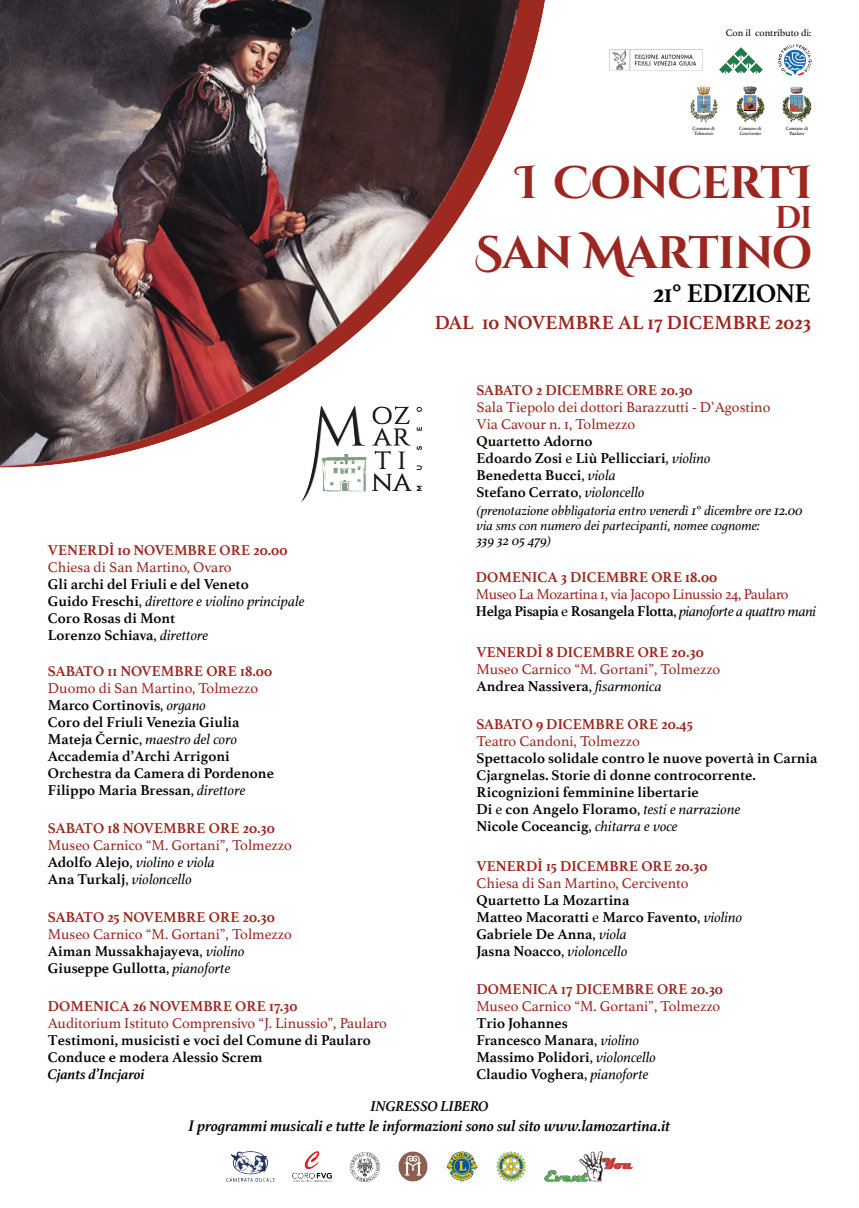
<style>
.page{position:relative;width:859px;height:1208px;background:#fff}
.page>*{position:absolute;margin:0;border:0;box-sizing:border-box;transform-origin:0 0}
.t1{font:700 45.5px "Cinzel Decorative";letter-spacing:-.02em;color:#9c2720}
.t2{font:700 31.5px "Cinzel Decorative";color:#9c2720}
.t3{font:700 27px "Athelas";letter-spacing:-.02em;color:#040503}
.t4{font:700 20px "Athelas";color:#9d2720}
.t5{font:italic 700 16px "Athelas";color:#040503}
.t6{font:700 15px/17px "Athelas";color:#040503}
.t7{font:15px/17px "Athelas";color:#9c2720}
.t8{font:700 15px "Athelas";color:#9c2720}
.t9{font:15px/17px "Athelas";letter-spacing:-.025em;color:#9c2720}
.t10{font:italic 700 15px "Athelas";color:#040503}
.t11{font:italic 700 15px "Athelas";letter-spacing:-.02em;color:#080704}
.t12{font:italic 14px/15px "Athelas";color:#040503}
.t13{font:10px "Athelas";color:#040503}
.t14{font:5px/5px "Athelas";letter-spacing:-.02em;color:#040503;text-align:center}
.s1{font-weight:400}
.s2{font-weight:400;font-style:italic}
.s3{font-weight:400;color:#9c2720}
.s4{font-weight:700;color:#040503}
.s5{color:#040503}
.s6{font-style:italic;color:#040503}
</style>
<div class="page">
<img style="left:398px;top:1151px;width:30px;height:30px">
<img style="left:446px;top:1151px;width:32px;height:30px">
<img style="left:496px;top:1151px;width:30px;height:30px">
<img style="left:227px;top:1151px;width:47px;height:30px">
<img style="left:350px;top:1152px;width:29px;height:29px">
<img style="left:293px;top:1151px;width:38px;height:30px">
<img style="left:544px;top:1151px;width:88px;height:30px">
<img style="left:690px;top:86px;width:28px;height:37px">
<img style="left:737px;top:86px;width:27px;height:37px">
<img style="left:783px;top:87px;width:28px;height:36px">
<img style="left:610px;top:50px;width:93px;height:21px">
<img style="left:719px;top:47px;width:43px;height:26px">
<img style="left:779px;top:45px;width:32px;height:31px">
<img style="left:519px;top:0;width:26px;height:98px">
<img style="left:0;top:0;width:519px;height:502px">
<p class="t13" style="left:726px;top:27px;width:87px">Con il contributo di:</p>
<p class="t14" style="left:693px;top:126px;width:24px">Comune di<br>Tolmezzo</p>
<p class="t14" style="left:739px;top:126px;width:24px;text-align:left">Comune di<br>Cercivento</p>
<p class="t14" style="left:786px;top:126px;width:24px">Comune di<br>Paularo</p>
<p class="t8" style="left:48px;top:542px;width:241px">VENERDÌ 10 NOVEMBRE ORE 20.00</p>
<p class="t7" style="left:48px;top:558px;width:185px">Chiesa di San Martino, Ovaro</p>
<p class="t6" style="left:48px;top:575px;width:258px">Gli archi del Friuli e del Veneto<br>Guido Freschi<span class="s1">,</span> <span class="s2">direttore e violino principale<br></span>Coro Rosas di Mont<br>Lorenzo Schiava<span class="s1">,</span> <span class="s2">direttore</span></p>
<p class="t8" style="left:48px;top:663px;width:226px">SABATO 11 NOVEMBRE ORE 18.00</p>
<p class="t6" style="left:48px;top:680px;width:228px"><span class="s3">Duomo di San Martino, Tolmezzo<br></span>Marco Cortinovis<span class="s1">,</span> <span class="s2">organo<br></span>Coro del Friuli Venezia Giulia<br>Mateja Černic<span class="s1">,</span> <span class="s2">maestro del coro<br></span>Accademia d’Archi Arrigoni<br>Orchestra da Camera di Pordenone<br>Filippo Maria Bressan<span class="s1">,</span> <span class="s2">direttore</span></p>
<p class="t8" style="left:48px;top:819px;width:228px">SABATO 18 NOVEMBRE ORE 20.30</p>
<p class="t7" style="left:48px;top:836px;width:245px">Museo Carnico “M. Gortani”, Tolmezzo<br><span class="s4">Adolfo Alejo</span><span class="s5">,</span> <span class="s6">violino e viola<br></span><span class="s4">Ana Turkalj</span><span class="s5">,</span> <span class="s6">violoncello</span></p>
<p class="t8" style="left:48px;top:908px;width:228px">SABATO 25 NOVEMBRE ORE 20.30</p>
<p class="t6" style="left:48px;top:925px;width:245px"><span class="s3">Museo Carnico “M. Gortani”, Tolmezzo<br></span>Aiman Mussakhajayeva<span class="s1">,</span> <span class="s2">violino<br></span>Giuseppe Gullotta<span class="s1">,</span> <span class="s2">pianoforte</span></p>
<p class="t8" style="left:48px;top:997px;width:251px">DOMENICA 26 NOVEMBRE ORE 17.30</p>
<p class="t7" style="left:48px;top:1014px;width:341px">Auditorium Istituto Comprensivo “J. Linussio”, Paularo</p>
<p class="t6" style="left:48px;top:1031px;width:324px">Testimoni, musicisti e voci del Comune di Paularo<br>Conduce e modera Alessio Screm</p>
<p class="t10" style="left:48px;top:1065px;width:98px">Cjants d’Incjaroi</p>
<h1 class="t1" style="left:517px;top:154px;width:297px">I CONCERTI</h1>
<h2 class="t2" style="left:775px;top:197px;width:39px">DI</h2>
<h1 class="t1" style="left:474px;top:223px;width:339px">SAN MARTINO</h1>
<h3 class="t3" style="left:653px;top:278px;width:159px">21° EDIZIONE</h3>
<h3 class="t4" style="left:435px;top:311px;width:378px">DAL 10 NOVEMBRE AL 17 DICEMBRE 2023</h3>
<p class="t8" style="left:476px;top:382px;width:218px">SABATO 2 DICEMBRE ORE 20.30</p>
<p class="t7" style="left:476px;top:399px;width:295px">Sala Tiepolo dei dottori Barazzutti - D’Agostino<br>Via Cavour n. 1, Tolmezzo</p>
<p class="t6" style="left:476px;top:433px;width:236px">Quartetto Adorno<br>Edoardo Zosi <span class="s1">e</span> Liù Pellicciari<span class="s1">,</span> <span class="s2">violino<br></span>Benedetta Bucci<span class="s1">,</span> <span class="s2">viola<br></span>Stefano Cerrato<span class="s1">,</span> <span class="s2">violoncello</span></p>
<p class="t12" style="left:476px;top:503px;width:328px">(prenotazione obbligatoria entro venerdì 1° dicembre ore 12.00 via sms con numero dei partecipanti, nomee cognome:<br>339 32 05 479)</p>
<p class="t8" style="left:476px;top:568px;width:243px">DOMENICA 3 DICEMBRE ORE 18.00</p>
<p class="t9" style="left:476px;top:585px;width:342px">Museo La Mozartina 1, via Jacopo Linussio 24, Paularo<br><span class="s4">Helga Pisapia</span> <span class="s5">e</span> <span class="s4">Rosangela Flotta</span><span class="s5">,</span> <span class="s6">pianoforte a quattro mani</span></p>
<p class="t8" style="left:476px;top:643px;width:229px">VENERDÌ 8 DICEMBRE ORE 20.30</p>
<p class="t7" style="left:476px;top:660px;width:245px">Museo Carnico “M. Gortani”, Tolmezzo<br><span class="s4">Andrea Nassivera</span><span class="s5">,</span> <span class="s6">fisarmonica</span></p>
<p class="t8" style="left:476px;top:715px;width:218px">SABATO 9 DICEMBRE ORE 20.45</p>
<p class="t7" style="left:476px;top:732px;width:165px">Teatro Candoni, Tolmezzo</p>
<p class="t6" style="left:476px;top:749px;width:342px">Spettacolo solidale contro le nuove povertà in Carnia Cjargnelas. Storie di donne controcorrente.<br>Ricognizioni femminine libertarie<br>Di <span class="s1">e</span> con Angelo Floramo<span class="s1">,</span> <span class="s2">testi e narrazione<br></span>Nicole Coceancig<span class="s1">,</span> <span class="s2">chitarra e voce</span></p>
<p class="t8" style="left:476px;top:858px;width:232px">VENERDÌ 15 DICEMBRE ORE 20.30</p>
<p class="t7" style="left:476px;top:874px;width:213px">Chiesa di San Martino, Cercivento</p>
<p class="t6" style="left:476px;top:891px;width:267px">Quartetto La Mozartina<br>Matteo Macoratti <span class="s1">e</span> Marco Favento<span class="s1">,</span> <span class="s2">violino<br></span>Gabriele De Anna<span class="s1">,</span> <span class="s2">viola<br></span>Jasna Noacco<span class="s1">,</span> <span class="s2">violoncello</span></p>
<p class="t8" style="left:476px;top:980px;width:248px">DOMENICA 17 DICEMBRE ORE 20.30</p>
<p class="t7" style="left:476px;top:997px;width:245px">Museo Carnico “M. Gortani”, Tolmezzo</p>
<p class="t6" style="left:476px;top:1014px;width:181px">Trio Johannes<br>Francesco Manara<span class="s1">,</span> <span class="s2">violino<br></span>Massimo Polidori<span class="s1">,</span> <span class="s2">violoncello<br></span>Claudio Voghera<span class="s1">,</span> <span class="s2">pianoforte</span></p>
<p class="t11" style="left:370px;top:1098px;width:120px">INGRESSO LIBERO</p>
<p class="t5" style="left:188px;top:1117px;width:484px">I programmi musicali e tutte le informazioni sono sul sito www.lamozartina.it</p>
</div>
